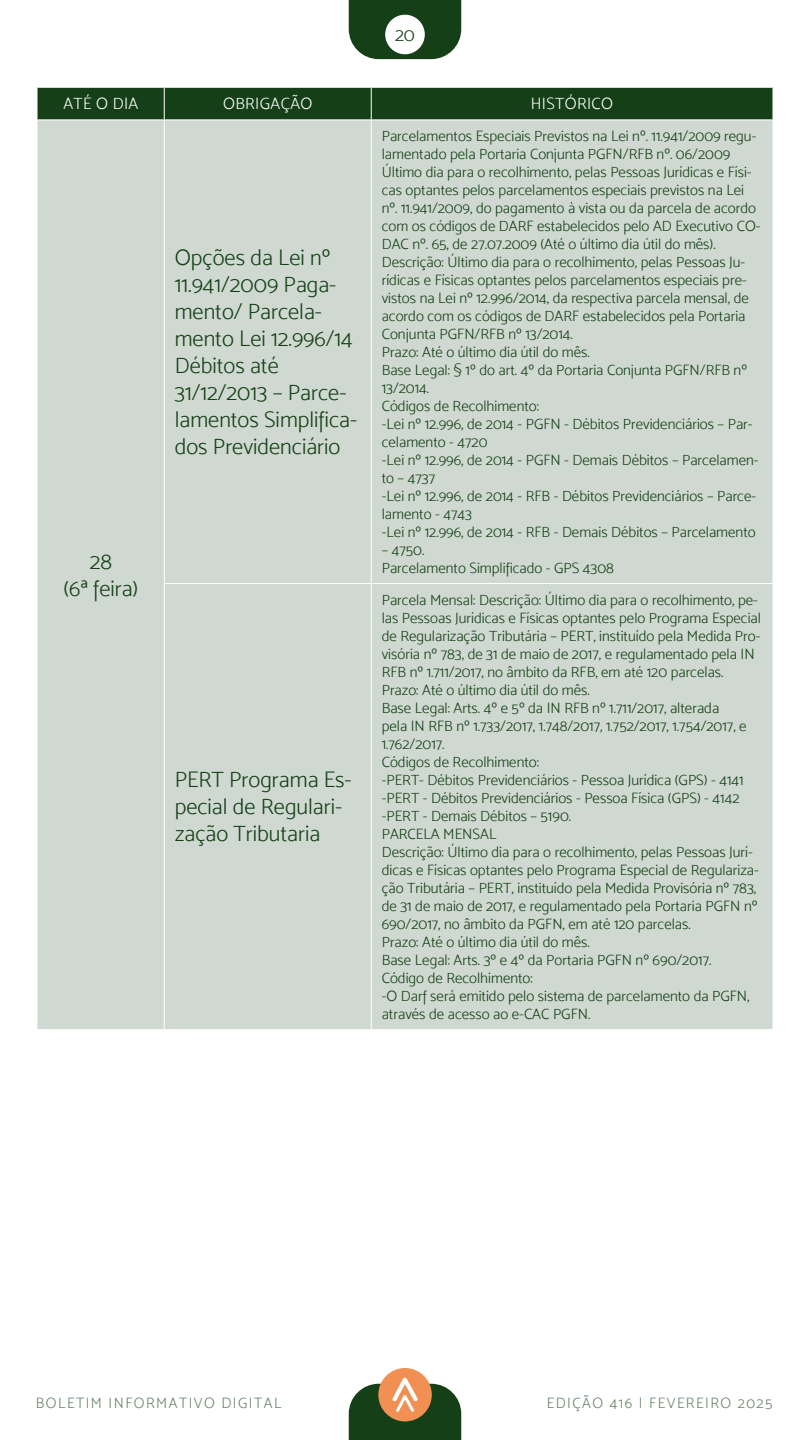
<style>
.page{position:relative;width:810px;height:1440px;background:#fff}
.page>*{position:absolute;margin:0;border:0;box-sizing:border-box;transform-origin:0 0}
.t1{font:22.5px/27px "Mosk Light 300";color:#154017}
.t2{font:18.75px "Mosk Light 300";color:#154017}
.t3{font:16.5px "Mosk Light 300";letter-spacing:.025em;color:#fff}
.t4{font:15px/18px "Mosk Light 300";color:#154017}
.t5{font:15px "Mosk Extra Light 200";letter-spacing:.1em;color:#5b795d}
</style>
<div class="page">
<svg style="left:349px;top:0;width:112px;height:59px;background:#254d27"></svg>
<div style="left:385px;top:15px;width:40px;height:39px;background:#fff;border-radius:50%"></div>
<div style="left:378px;top:1368px;width:54px;height:53px;background:#f28f53;border-radius:50%"></div>
<svg style="left:349px;top:1378px;width:112px;height:62px"></svg>
<div style="left:38px;top:88px;width:734px;height:32px;background:#154017"></div>
<div style="left:38px;top:121px;width:734px;height:908px;background:#d0d9d1"></div>
<hr style="left:164px;top:88px;width:1px;height:32px;background:#fff">
<hr style="left:371px;top:88px;width:1px;height:32px;background:#fff">
<hr style="left:164px;top:120px;width:1px;height:463px;background:#fff">
<hr style="left:371px;top:120px;width:1px;height:463px;background:#fff">
<hr style="left:164px;top:583px;width:207px;height:1px;background:#fff">
<hr style="left:164px;top:584px;width:1px;height:445px;background:#fff">
<hr style="left:371px;top:583px;width:401px;height:1px;background:#fff">
<hr style="left:371px;top:584px;width:1px;height:445px;background:#fff">
<p class="t2" style="left:395px;top:24px;width:21px">20</p>
<p class="t3" style="left:63px;top:94px;width:77px">ATÉ O DIA</p>
<p class="t3" style="left:223px;top:94px;width:91px">OBRIGAÇÃO</p>
<p class="t3" style="left:531px;top:94px;width:84px">HISTÓRICO</p>
<h1 class="t1" style="left:63px;top:548px;width:76px;text-align:center">28<br>(6ª feira)</h1>
<h1 class="t1" style="left:175px;top:244px;width:184px">Opções da Lei nº<br>11.941/2009 Paga&shy;mento/ Parcela&shy;mento Lei 12.996/14<br>Débitos até<br>31/12/2013 – Parce&shy;lamentos Simplifica&shy;dos Previdenciário</h1>
<h1 class="t1" style="left:175px;top:766px;width:178px">PERT Programa Es&shy;pecial de Regulari&shy;zação Tributaria</h1>
<p class="t4" style="left:382px;top:127px;width:380px">Parcelamentos Especiais Previstos na Lei nº. 11.941/2009 regu&shy;lamentado pela Portaria Conjunta PGFN/RFB nº. 06/2009<br>Último dia para o recolhimento, pelas Pessoas Jurídicas e Físi&shy;cas optantes pelos parcelamentos especiais previstos na Lei nº. 11.941/2009, do pagamento à vista ou da parcela de acordo com os códigos de DARF estabelecidos pelo AD Executivo CO-DAC nº. 65, de 27.07.2009 (Até o último dia útil do mês).<br>Descrição: Último dia para o recolhimento, pelas Pessoas Ju&shy;rídicas e Físicas optantes pelos parcelamentos especiais pre&shy;vistos na Lei nº 12.996/2014, da respectiva parcela mensal, de acordo com os códigos de DARF estabelecidos pela Portaria Conjunta PGFN/RFB nº 13/2014.<br>Prazo: Até o último dia útil do mês.<br>Base Legal: § 1º do art. 4º da Portaria Conjunta PGFN/RFB nº 13/2014.<br>Códigos de Recolhimento:<br>-Lei nº 12.996, de 2014 - PGFN - Débitos Previdenciários – Par&shy;celamento - 4720<br>-Lei nº 12.996, de 2014 - PGFN - Demais Débitos – Parcelamen&shy;to – 4737<br>-Lei nº 12.996, de 2014 - RFB - Débitos Previdenciários – Parce&shy;lamento - 4743<br>-Lei nº 12.996, de 2014 - RFB - Demais Débitos – Parcelamento</p>
<p class="t4" style="left:382px;top:541px;width:234px">– 4750.<br>Parcelamento Simplificado - GPS 4308</p>
<p class="t4" style="left:382px;top:590px;width:381px">Parcela Mensal: Descrição: Último dia para o recolhimento, pe&shy;las Pessoas Jurídicas e Físicas optantes pelo Programa Especial de Regularização Tributária – PERT, instituído pela Medida Pro&shy;visória nº 783, de 31 de maio de 2017, e regulamentado pela IN RFB nº 1.711/2017, no âmbito da RFB, em até 120 parcelas.<br>Prazo: Até o último dia útil do mês.<br>Base Legal: Arts. 4º e 5º da IN RFB nº 1.711/2017, alterada<br>pela IN RFB nº 1.733/2017, 1.748/2017, 1.752/2017, 1.754/2017, e 1.762/2017.<br>Códigos de Recolhimento:<br>-PERT- Débitos Previdenciários - Pessoa Jurídica (GPS) - 4141 -PERT - Débitos Previdenciários - Pessoa Física (GPS) - 4142 -PERT - Demais Débitos – 5190.<br>PARCELA MENSAL<br>Descrição: Último dia para o recolhimento, pelas Pessoas Jurí&shy;dicas e Físicas optantes pelo Programa Especial de Regulariza&shy;ção Tributária – PERT, instituído pela Medida Provisória nº 783, de 31 de maio de 2017, e regulamentado pela Portaria PGFN nº 690/2017, no âmbito da PGFN, em até 120 parcelas.<br>Prazo: Até o último dia útil do mês.<br>Base Legal: Arts. 3º e 4º da Portaria PGFN nº 690/2017.<br>Código de Recolhimento:<br>-O Darf será emitido pelo sistema de parcelamento da PGFN, através de acesso ao e-CAC PGFN.</p>
<p class="t5" style="left:36px;top:1394px;width:247px">BOLETIM INFORMATIVO DIGITAL</p>
<p class="t5" style="left:547px;top:1394px;width:227px">EDIÇÃO 416 | FEVEREIRO 2025</p>
</div>
